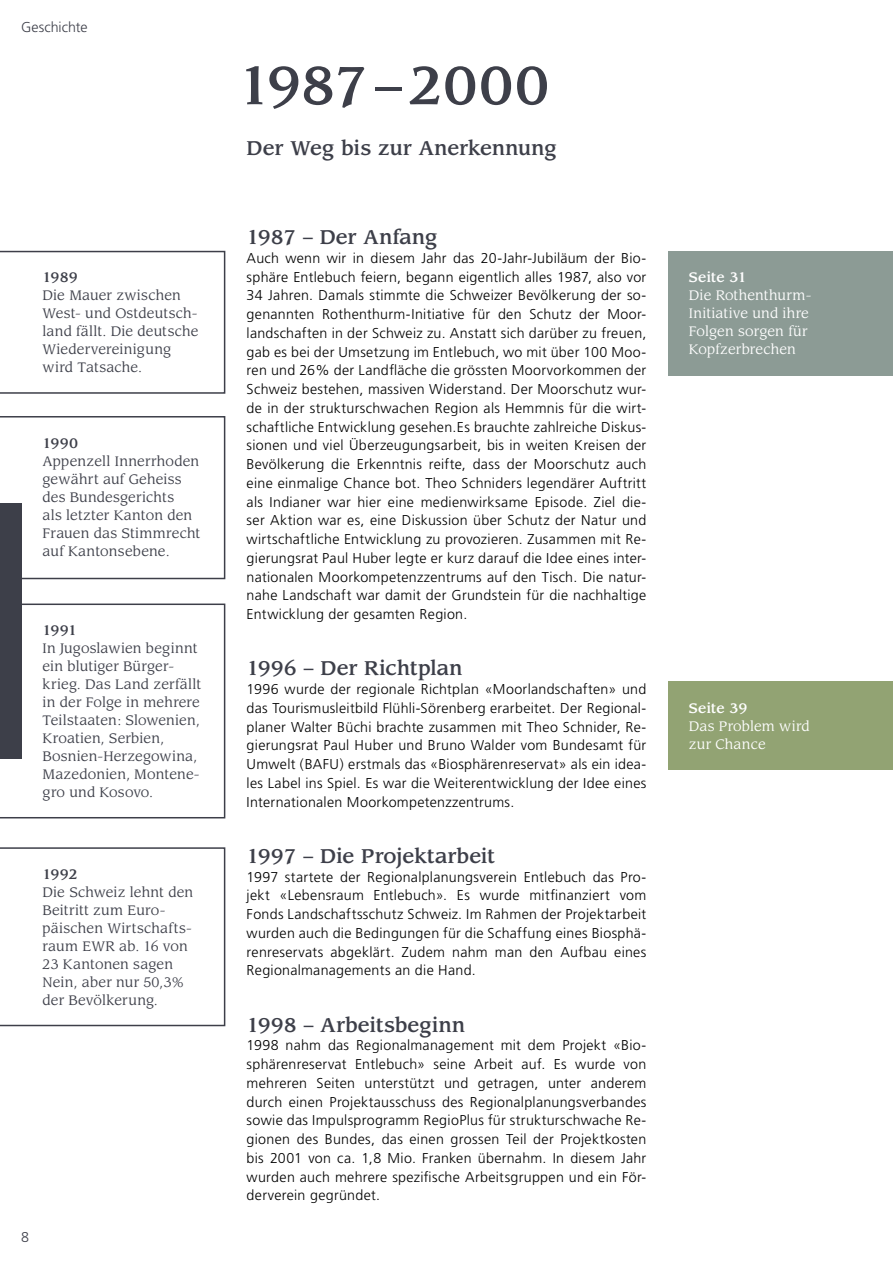
<style>
.page{position:relative;width:893px;height:1263px;background:#fff}
.page>*{position:absolute;margin:0;border:0;box-sizing:border-box;transform-origin:0 0}
.t1{font:500 52.5px "Leawood";letter-spacing:-.02em;color:#3d3f49}
.t2{font:500 19.5px "Leawood";color:#3d3f49}
.t3{font:300 14.25px/18.8px "Frutiger";letter-spacing:.02em;color:#000;text-align:justify}
.t4{font:300 14.25px "Frutiger";letter-spacing:-.005em;color:#3d3f49}
.t5{font:13.5px/18px "Leawood";letter-spacing:.01em;color:#3d3f49}
.t6{font:13.5px/18px "Leawood";letter-spacing:.01em;color:#fff}
.t7{font:500 13.5px "Leawood";letter-spacing:-.01em;color:#3d3f49}
.t8{font:500 13.5px "Leawood";letter-spacing:.005em;color:#fff}
</style>
<div class="page">
<div style="left:0;top:504px;width:21px;height:255px;background:#3d3f49"></div>
<svg style="left:0;top:416px;width:225px;height:163px"></svg>
<svg style="left:0;top:251px;width:225px;height:143px"></svg>
<div style="left:668px;top:251px;width:225px;height:124px;background:#8c9b95"></div>
<div style="left:668px;top:681px;width:225px;height:88px;background:#92a373"></div>
<svg style="left:0;top:603px;width:225px;height:215px"></svg>
<svg style="left:0;top:847px;width:225px;height:179px"></svg>
<p class="t4" style="left:21px;top:19px;width:68px">Geschichte</p>
<p class="t7" style="left:43px;top:269px;width:37px">1989</p>
<p class="t5" style="left:43px;top:287px;width:157px">Die Mauer zwischen<br>West- und Ostdeutsch&shy;land fällt. Die deutsche<br>Wiedervereinigung wird Tatsache.</p>
<p class="t7" style="left:43px;top:435px;width:37px">1990</p>
<p class="t5" style="left:43px;top:452px;width:159px">Appenzell Innerrhoden gewährt auf Geheiss des Bundesgerichts<br>als letzter Kanton den<br>Frauen das Stimmrecht auf Kantonsebene.</p>
<p class="t7" style="left:43px;top:622px;width:36px">1991</p>
<p class="t5" style="left:43px;top:640px;width:160px">In Jugoslawien beginnt ein blutiger Bürger&shy;krieg. Das Land zerfällt in der Folge in mehrere<br>Teilstaaten: Slowenien,<br>Kroatien, Serbien,<br>Bosnien-Herzegowina,<br>Mazedonien, Montene&shy;gro und Kosovo.</p>
<p class="t7" style="left:43px;top:866px;width:37px">1992</p>
<p class="t5" style="left:43px;top:883px;width:152px">Die Schweiz lehnt den<br>Beitritt zum Euro&shy;päischen Wirtschafts&shy;raum EWR ab. 16 von<br>23 Kantonen sagen<br>Nein, aber nur 50,3% der Bevölkerung.</p>
<p class="t4" style="left:21px;top:1229px;width:9px">8</p>
<h1 class="t1" style="left:237px;top:54px;width:314px">1987–2000</h1>
<h2 class="t2" style="left:247px;top:136px;width:312px">Der Weg bis zur Anerkennung</h2>
<h2 class="t2" style="left:247px;top:225px;width:192px">1987 – Der Anfang</h2>
<p class="t3" style="left:247px;top:248px;width:401px">Auch wenn wir in diesem Jahr das 20-Jahr-Jubiläum der Bio&shy;sphäre Entlebuch feiern, begann eigentlich alles 1987, also vor 34 Jahren. Damals stimmte die Schweizer Bevölkerung der so&shy;genannten Rothenthurm-Initiative für den Schutz der Moor&shy;landschaften in der Schweiz zu. Anstatt sich darüber zu freuen, gab es bei der Umsetzung im Entlebuch, wo mit über 100 Moo&shy;ren und 26% der Landfläche die grössten Moorvorkommen der Schweiz bestehen, massiven Widerstand. Der Moorschutz wur&shy;de in der strukturschwachen Region als Hemmnis für die wirt&shy;schaftliche Entwicklung gesehen.Es brauchte zahlreiche Diskus&shy;sionen und viel Überzeugungsarbeit, bis in weiten Kreisen der Bevölkerung die Erkenntnis reifte, dass der Moorschutz auch eine einmalige Chance bot. Theo Schniders legendärer Auftritt als Indianer war hier eine medienwirksame Episode. Ziel die&shy;ser Aktion war es, eine Diskussion über Schutz der Natur und wirtschaftliche Entwicklung zu provozieren. Zusammen mit Re&shy;gierungsrat Paul Huber legte er kurz darauf die Idee eines inter&shy;nationalen Moorkompetenzzentrums auf den Tisch. Die natur&shy;nahe Landschaft war damit der Grundstein für die nachhaltige Entwicklung der gesamten Region.</p>
<h2 class="t2" style="left:247px;top:657px;width:217px">1996 – Der Richtplan</h2>
<p class="t3" style="left:247px;top:680px;width:401px">1996 wurde der regionale Richtplan «Moorlandschaften» und das Tourismusleitbild Flühli-Sörenberg erarbeitet. Der Regional&shy;planer Walter Büchi brachte zusammen mit Theo Schnider, Re&shy;gierungsrat Paul Huber und Bruno Walder vom Bundesamt für Umwelt (BAFU) erstmals das «Biosphärenreservat» als ein idea&shy;les Label ins Spiel. Es war die Weiterentwicklung der Idee eines Internationalen Moorkompetenzzentrums.</p>
<h2 class="t2" style="left:247px;top:844px;width:250px">1997 – Die Projektarbeit</h2>
<p class="t3" style="left:247px;top:867px;width:401px">1997 startete der Regionalplanungsverein Entlebuch das Pro&shy;jekt «Lebensraum Entlebuch». Es wurde mitfinanziert vom Fonds Landschaftsschutz Schweiz. Im Rahmen der Projektarbeit wurden auch die Bedingungen für die Schaffung eines Biosphä&shy;renreservats abgeklärt. Zudem nahm man den Aufbau eines Regionalmanagements an die Hand.</p>
<h2 class="t2" style="left:247px;top:1013px;width:220px">1998 – Arbeitsbeginn</h2>
<p class="t3" style="left:247px;top:1036px;width:401px">1998 nahm das Regionalmanagement mit dem Projekt «Bio&shy;sphärenreservat Entlebuch» seine Arbeit auf. Es wurde von mehreren Seiten unterstützt und getragen, unter anderem durch einen Projektausschuss des Regionalplanungsverbandes sowie das Impulsprogramm RegioPlus für strukturschwache Re&shy;gionen des Bundes, das einen grossen Teil der Projektkosten bis 2001 von ca. 1,8 Mio. Franken übernahm. In diesem Jahr wurden auch mehrere spezifische Arbeitsgruppen und ein För&shy;derverein gegründet.</p>
<p class="t8" style="left:689px;top:269px;width:59px">Seite 31</p>
<p class="t6" style="left:689px;top:286px;width:124px">Die Rothenthurm-<br>Initiative und ihre<br>Folgen sorgen für<br>Kopfzerbrechen</p>
<p class="t8" style="left:689px;top:699px;width:60px">Seite 39</p>
<p class="t6" style="left:689px;top:717px;width:122px">Das Problem wird zur Chance</p>
</div>
